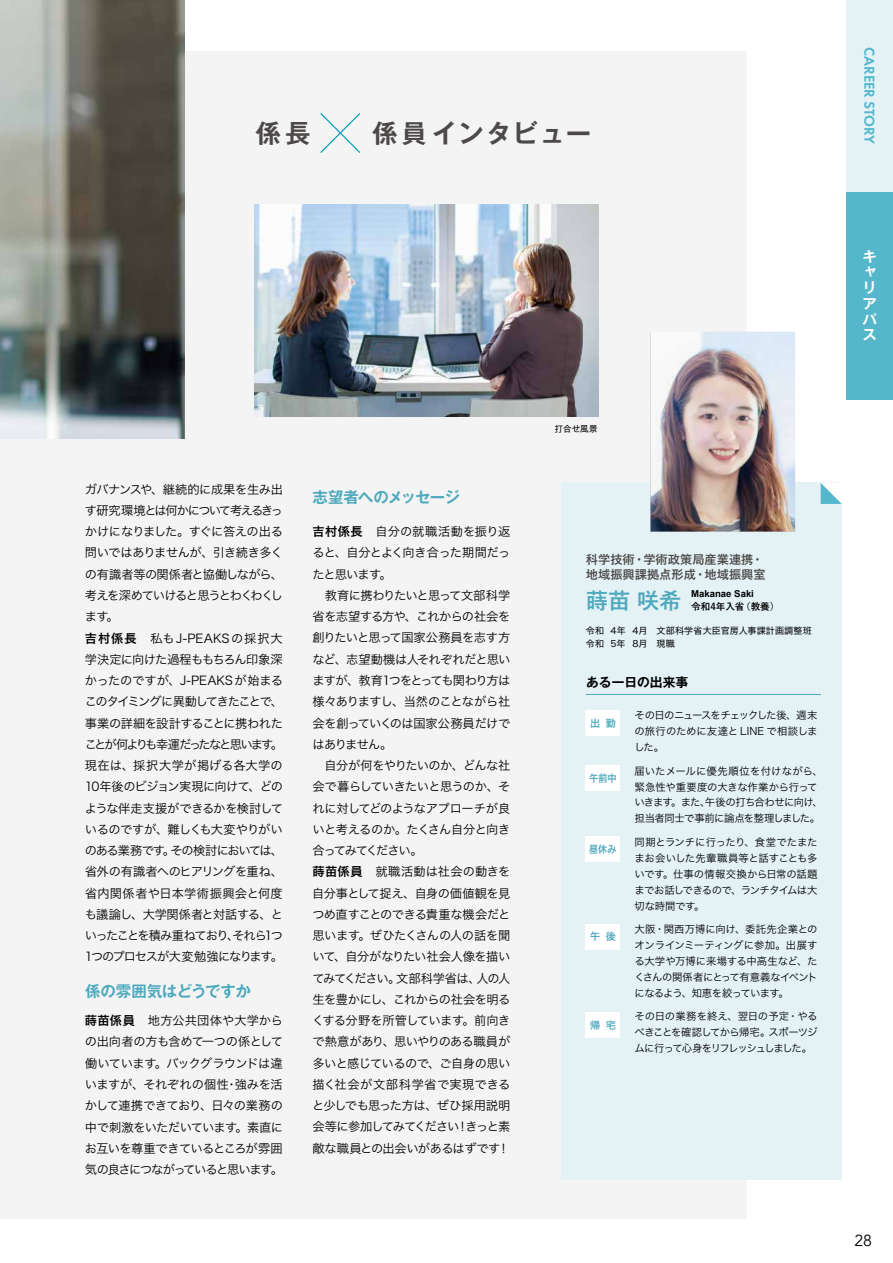
<style>
.page{position:relative;width:893px;height:1263px;background:#fff}
.page>*{position:absolute;margin:0;border:0;box-sizing:border-box;transform-origin:0 0}
.t1{font:700 25.5px "Gothic MB101 Pr 6 De";letter-spacing:.07em;color:#4c4948}
.t2{font:700 22.35px "Yu Go";color:#4ea9bd}
.t3{font:15.9px "Avenir";color:#000}
.t4{font:700 15.45px "Gothic MB101 Pro De";letter-spacing:-.005em;color:#4ea9bd}
.t5{font:700 15.45px "Gothic MB101 Pro De";letter-spacing:-.025em;color:#4ea9bd}
.t6{font:600 14.85px "Futura PT";color:#55b7cc}
.t7{font:700 14.4px/15.8px "Gothic MB101 Pro De";color:#fff}
.t8{font:700 12.75px "Gothic MB101 Pr 6 De";color:#000}
.t9{font:12.15px/21.3px "Hira Kaku Pro W3";letter-spacing:-.05em;color:#000}
.t10{font:700 12.15px/15.5px "Yu Go";color:#4c4948}
.t11{font:10.35px/15.9px "Hiragino Sans W3";letter-spacing:-.04em;color:#000;text-align:justify}
.t12{font:10.05px "Hiragino Sans W6";color:#4ea9bd}
.t13{font:10.05px "Hiragino Sans W6";color:#4ea9bd;scale:.9 1}
.t14{font:700 9.6px "Arial";color:#000}
.t15{font:700 9.6px "Yu Go";color:#000}
.t16{font:9px/12.8px "Hira Kaku Pro N W4";letter-spacing:.02em;color:#000}
.t17{font:8.55px "Gothic MB101 Pro";letter-spacing:.02em;color:#000}
.s1{font-family:"Hira Kaku Pro W6"}
</style>
<div class="page">
<div style="left:0;top:51px;width:746px;height:1167px;background:#f4f4f4"></div>
<div style="left:561px;top:483px;width:281px;height:697px;background:#e4f2f6"></div>
<svg style="left:821px;top:483px;width:21px;height:21px"></svg>
<img style="left:651px;top:332px;width:144px;height:199px">
<div style="left:846px;top:191px;width:47px;height:209px;background:#55b7cc"></div>
<div style="left:846px;top:0;width:47px;height:191px;background:#e4f2f6"></div>
<img style="left:0;top:0;width:185px;height:438px">
<img style="left:254px;top:204px;width:345px;height:213px">
<div style="left:586px;top:710px;width:34px;height:26px;background:#fff"></div>
<div style="left:586px;top:765px;width:34px;height:26px;background:#fff"></div>
<div style="left:586px;top:837px;width:34px;height:25px;background:#fff"></div>
<div style="left:586px;top:924px;width:34px;height:25px;background:#fff"></div>
<div style="left:586px;top:1012px;width:34px;height:25px;background:#fff"></div>
<hr style="left:586px;top:694px;width:235px;height:1px;background:#4ea9bd">
<svg style="left:320px;top:113px;width:41px;height:40px"></svg>
<h1 class="t1" style="left:255px;top:112px;width:57px">係長</h1>
<h1 class="t1" style="left:372px;top:112px;width:221px">係員インタビュー</h1>
<p class="t6" style="left:879px;top:47px;width:99px;rotate:90deg">CAREER STORY</p>
<p class="t9" style="left:85px;top:478px;width:200px">ガバナンスや、継続的に成果を生み出す研究環境とは何かについて考えるきっかけになりました。すぐに答えの出る問いではありませんが、引き続き多くの有識者等の関係者と協働しながら、考えを深めていけると思うとわくわくします。<br><span class="s1">吉村係長　</span>私もJ-PEAKSの採択大学決定に向けた過程ももちろん印象深かったのですが、J-PEAKSが始まるこのタイミングに異動してきたことで、事業の詳細を設計することに携われたことが何よりも幸運だったなと思います。現在は、採択大学が掲げる各大学の<br>10年後のビジョン実現に向けて、どのような伴走支援ができるかを検討しているのですが、難しくも大変やりがいのある業務です。その検討においては、省外の有識者へのヒアリングを重ね、省内関係者や日本学術振興会と何度も議論し、大学関係者と対話する、といったことを積み重ねており、それら1つ<br>1つのプロセスが大変勉強になります。</p>
<p class="t4" style="left:85px;top:978px;width:167px">係の雰囲気はどうですか</p>
<p class="t9" style="left:85px;top:1009px;width:200px;text-align:justify"><span class="s1">蒔苗係員　</span>地方公共団体や大学からの出向者の方も含めて一つの係として働いています。バックグラウンドは違いますが、それぞれの個性・強みを活かして連携できており、日々の業務の中で刺激をいただいています。素直にお互いを尊重できているところが雰囲気の良さにつながっていると思います。</p>
<p class="t5" style="left:313px;top:485px;width:149px">志望者へのメッセージ</p>
<p class="t9" style="left:312px;top:520px;width:200px"><span class="s1">吉村係長　</span>自分の就職活動を振り返ると、自分とよく向き合った期間だったと思います。<br>　教育に携わりたいと思って文部科学省を志望する方や、これからの社会を創りたいと思って国家公務員を志す方など、志望動機は人それぞれだと思いますが、教育1つをとっても関わり方は様々ありますし、当然のことながら社会を創っていくのは国家公務員だけではありません。<br>　自分が何をやりたいのか、どんな社会で暮らしていきたいと思うのか、それに対してどのようなアプローチが良いと考えるのか。たくさん自分と向き合ってみてください。<br><span class="s1">蒔苗係員　</span>就職活動は社会の動きを自分事として捉え、自身の価値観を見つめ直すことのできる貴重な機会だと思います。ぜひたくさんの人の話を聞いて、自分がなりたい社会人像を描いてみてください。文部科学省は、人の人生を豊かにし、これからの社会を明るくする分野を所管しています。前向きで熱意があり、思いやりのある職員が多いと感じているので、ご自身の思い描く社会が文部科学省で実現できると少しでも思った方は、ぜひ採用説明会等に参加してみてください！きっと素敵な職員との出会いがあるはずです！</p>
<p class="t17" style="left:555px;top:421px;width:44px">打合せ風景</p>
<p class="t7" style="left:862px;top:246px;width:15px">キャリアパス</p>
<p class="t10" style="left:586px;top:552px;width:181px">科学技術・学術政策局産業連携・地域振興課拠点形成・地域振興室</p>
<h2 class="t2" style="left:586px;top:588px;width:97px">蒔苗 咲希</h2>
<p class="t14" style="left:691px;top:587px;width:64px">Makanae Saki</p>
<p class="t15" style="left:691px;top:601px;width:90px">令和4年入省（教養）</p>
<p class="t16" style="left:586px;top:624px;width:227px">令和 4年 4月 文部科学省大臣官房人事課計画調整班令和 5年 8月 現職</p>
<p class="t8" style="left:586px;top:672px;width:104px">ある一日の出来事</p>
<p class="t12" style="left:590px;top:714px;width:27px">出 勤</p>
<p class="t13" style="left:589px;top:769px;width:32px">午前中</p>
<p class="t13" style="left:589px;top:840px;width:32px">昼休み</p>
<p class="t12" style="left:590px;top:927px;width:27px">午 後</p>
<p class="t12" style="left:590px;top:1016px;width:27px">帰 宅</p>
<p class="t11" style="left:634px;top:707px;width:185px">その日のニュースをチェックした後、週末の旅行のために友達と LINE で相談しました。</p>
<p class="t11" style="left:634px;top:762px;width:190px;text-align:left">届いたメールに優先順位を付けながら、緊急性や重要度の大きな作業から行っていきます。また、午後の打ち合わせに向け、担当者同士で事前に論点を整理しました。</p>
<p class="t11" style="left:634px;top:833px;width:185px">同期とランチに行ったり、食堂でたまたまお会いした先輩職員等と話すことも多いです。仕事の情報交換から日常の話題までお話しできるので、ランチタイムは大切な時間です。</p>
<p class="t11" style="left:634px;top:920px;width:185px">大阪・関西万博に向け、委託先企業とのオンラインミーティングに参加。出展する大学や万博に来場する中高生など、たくさんの関係者にとって有意義なイベントになるよう、知恵を絞っています。</p>
<p class="t11" style="left:635px;top:1007px;width:185px">その日の業務を終え、翌日の予定・やるべきことを確認してから帰宅。スポーツジムに行って心身をリフレッシュしました。</p>
<h3 class="t3" style="left:854px;top:1231px;width:19px">28</h3>
</div>
